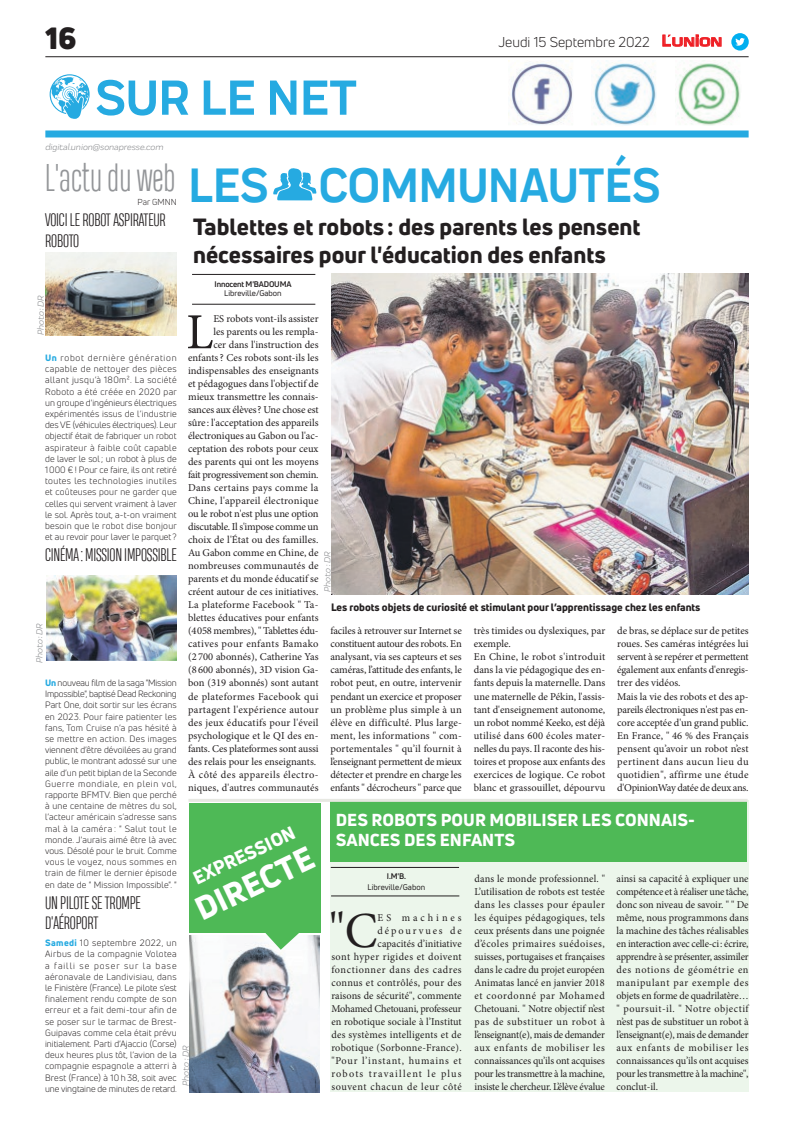
<style>
.page{position:relative;width:794px;height:1129px;background:#fff}
.page>*{position:absolute;margin:0;border:0;box-sizing:border-box;transform-origin:0 0}
.t1{font:700 51px "Praktika";color:#26aae1}
.t2{font:50.5px "Minion Pro";color:#231f20}
.t3{font:700 50px "Praktika";color:#26aae1;scale:.95 1}
.t4{font:300 36px "Heading Compressed Pro";color:#939598;scale:.91 1}
.t5{font:800 32px "Uni Neue";color:#fff}
.t6{font:900 30px "Uni Neue";color:#231f20}
.t7{font:800 23px/27.6px "Uni Neue";color:#231f20}
.t8{font:800 18.3px "Uni Neue";color:#fff}
.t9{font:300 17px/20.8px "Heading Compressed Pro";letter-spacing:-.01em;color:#231f20}
.t10{font:800 17px/20.4px "Uni Neue";color:#fff}
.t11{font:14px "Uni Neue";color:#231f20}
.t12{font:10.5px/13px "Minion Pro";color:#231f20;text-align:justify}
.t13{font:10.5px/13px "Minion Pro";letter-spacing:.025em;color:#231f20;text-align:right}
.t14{font:800 10.5px "Uni Neue";color:#231f20}
.t15{font:9px/11.2px "Uni Neue";letter-spacing:.015em;color:#231f20;text-align:justify}
.t16{font:italic 9px "Praktika";color:#818386}
.t17{font:8.5px "Uni Neue";color:#231f20}
.t18{font:8px "Uni Neue";color:#231f20}
.t19{font:700 8px "Uni Neue";letter-spacing:-.02em;color:#231f20}
.s1{font-family:"Eurostile";font-weight:600;font-size:14.9px;color:#ee1d23}
.s2{font-family:"Eurostile";font-weight:600;font-size:11.4px;color:#ee1d23}
.s3{font-weight:800;color:#26aae1}
</style>
<div class="page">
<img style="left:189px;top:935px;width:131px;height:156px">
<hr style="left:45px;top:56px;width:703px;height:1px;background:#231f20">
<div style="left:45px;top:130px;width:703px;height:7px;background:#26aae1"></div>
<svg style="left:662px;top:34px;width:60px;height:13px"></svg>
<div style="left:731px;top:33px;width:17px;height:18px;background:#00aeef;border-radius:50%"></div>
<svg style="left:735px;top:38px;width:10px;height:8px"></svg>
<img style="left:508px;top:62px;width:65px;height:63px">
<img style="left:593px;top:62px;width:64px;height:64px">
<img style="left:675px;top:62px;width:66px;height:64px">
<svg style="left:50px;top:74px;width:40px;height:45px"></svg>
<div style="left:330px;top:800px;width:418px;height:291px;background:#ecf6eb"></div>
<div style="left:330px;top:801px;width:417px;height:60px;background:#4eb956"></div>
<hr style="left:188px;top:798px;width:559px;height:3px;background:#e7e8e2">
<div style="left:189px;top:803px;width:131px;height:129px;background:#4eb956"></div>
<svg style="left:262px;top:932px;width:40px;height:17px"></svg>
<svg style="left:273px;top:168px;width:43px;height:32px"></svg>
<img style="left:45px;top:252px;width:132px;height:83px">
<img style="left:46px;top:575px;width:131px;height:85px">
<hr style="left:331px;top:895px;width:128px;height:1px;background:#231f20">
<hr style="left:331px;top:867px;width:128px;height:1px;background:#231f20">
<img style="left:331px;top:273px;width:417px;height:321px">
<hr style="left:192px;top:304px;width:123px;height:1px;background:#231f20">
<hr style="left:192px;top:274px;width:123px;height:1px;background:#231f20">
<h3 class="t6" style="left:45px;top:17px;width:33px">16</h3>
<h3 class="t11" style="left:498px;top:33px;width:225px">Jeudi 15 Septembre 2022 <span class="s1">L</span><span class="s2">UNION</span></h3>
<h1 class="t1" style="left:95px;top:57px;width:263px">SUR LE NET</h1>
<p class="t16" style="left:45px;top:140px;width:120px">digital.union@sonapresse.com</p>
<h3 class="t4" style="left:45px;top:157px;width:145px">L'actu du web</h3>
<p class="t17" style="left:138px;top:197px;width:41px">Par GMNN</p>
<h3 class="t9" style="left:45px;top:211px;width:122px">VOICI LE ROBOT ASPIRATEUR<br>ROBOTO</h3>
<h3 class="t3" style="left:189px;top:145px;width:498px">LES COMMUNAUTÉS</h3>
<h3 class="t7" style="left:193px;top:213px;width:449px">Tablettes et robots : des parents les pensent nécessaires pour l'éducation des enfants</h3>
<p class="t19" style="left:215px;top:279px;width:78px">Innocent M'BADOUMA</p>
<p class="t18" style="left:224px;top:288px;width:59px">Libreville/Gabon</p>
<p class="t16" style="left:34px;top:335px;width:41px;rotate:-90deg">Photo : DR</p>
<p class="t12" style="left:188px;top:312px;width:132px;text-align:right">ES robots vont-ils assister<br>les parents ou les rempla-<br>cer dans l'instruction des enfants? Ces robots sont-ils les indispensables des enseignants et pédagogues dans l'objectif de mieux transmettre les connais&shy;sances aux élèves? Une chose est sûre : l'acceptation des appareils électroniques au Gabon ou l'ac&shy;ceptation des robots pour ceux des parents qui ont les moyens fait progressivement son chemin.<br>Dans certains pays comme la<br>Chine, l'appareil électronique ou le robot n'est plus une option discutable. Il s'impose comme un choix de l'État ou des familles.<br>Au Gabon comme en Chine, de nombreuses communautés de parents et du monde éducatif se créent autour de ces initiatives.<br>La plateforme Facebook " Ta&shy;blettes éducatives pour enfants (4058 membres), " Tablettes édu&shy;catives pour enfants Bamako (2 700 abonnés), Catherine Yas (8 600 abonnés), 3D vision Ga&shy;bon (319 abonnés) sont autant de plateformes Facebook qui partagent l'expérience autour des jeux éducatifs pour l'éveil psychologique et le QI des en&shy;fants. Ces plateformes sont aussi des relais pour les enseignants.<br>À côté des appareils électro&shy;niques, d'autres communautés</p>
<h2 class="t2" style="left:186px;top:298px;width:29px">L</h2>
<p class="t15" style="left:45px;top:352px;width:133px"><span class="s3">Un</span> robot dernière génération capable de nettoyer des pièces allant jusqu’à 180m². La société Roboto a été créée en 2020 par un groupe d'ingénieurs électriques expérimentés issus de l’industrie des VE (véhicules électriques). Leur objectif était de fabriquer un robot aspirateur à faible coût capable de laver le sol; un robot à plus de 1000 €! Pour ce faire, ils ont retiré toutes les technologies inutiles et coûteuses pour ne garder que celles qui servent vraiment à laver le sol. Après tout, a-t-on vraiment besoin que le robot dise bonjour et au revoir pour laver le parquet ?</p>
<h3 class="t9" style="left:45px;top:546px;width:133px">CINÉMA: MISSION IMPOSSIBLE</h3>
<p class="t16" style="left:321px;top:591px;width:41px;rotate:-90deg">Photo : DR</p>
<p class="t14" style="left:331px;top:600px;width:371px">Les robots objets de curiosité et stimulant pour l’apprentissage chez les enfants</p>
<p class="t16" style="left:33px;top:663px;width:41px;rotate:-90deg">Photo : DR</p>
<p class="t12" style="left:330px;top:624px;width:133px">faciles à retrouver sur Internet se constituent autour des robots. En analysant, via ses capteurs et ses caméras, l’attitude des enfants, le robot peut, en outre, intervenir pendant un exercice et proposer un problème plus simple à un élève en difficulté. Plus large&shy;ment, les informations " com&shy;portementales " qu’il fournit à l’enseignant permettent de mieux détecter et prendre en charge les enfants " décrocheurs " parce que</p>
<p class="t12" style="left:474px;top:624px;width:133px;text-align:left">très timides ou dyslexiques, par exemple.<br>En Chine, le robot s'introduit dans la vie pédagogique des en&shy;fants depuis la maternelle. Dans une maternelle de Pékin, l'assis&shy;tant d'enseignement autonome, un robot nommé Keeko, est déjà utilisé dans 600 écoles mater&shy;nelles du pays. Il raconte des his&shy;toires et propose aux enfants des exercices de logique. Ce robot blanc et grassouillet, dépourvu</p>
<p class="t12" style="left:617px;top:624px;width:133px;text-align:left">de bras, se déplace sur de petites roues. Ses caméras intégrées lui servent à se repérer et permettent également aux enfants d'enregis&shy;trer des vidéos.<br>Mais la vie des robots et des ap&shy;pareils électroniques n'est pas en&shy;core acceptée d'un grand public.<br>En France, " 46 % des Français pensent qu’avoir un robot n’est pertinent dans aucun lieu du quotidien", affirme une étude d'OpinionWay datée de deux ans.</p>
<p class="t15" style="left:45px;top:677px;width:133px"><span class="s3">Un</span> nouveau film de la saga "Mission Impossible", baptisé Dead Reckoning Part One, doit sortir sur les écrans en 2023. Pour faire patienter les fans, Tom Cruise n’a pas hésité à se mettre en action. Des images viennent d’être dévoilées au grand public, le montrant adossé sur une aile d’un petit biplan de la Seconde Guerre mondiale, en plein vol, rapporte BFMTV. Bien que perché à une centaine de mètres du sol, l’acteur américain s’adresse sans mal à la caméra : " Salut tout le monde. J'aurais aimé être là avec vous. Désolé pour le bruit. Comme vous le voyez, nous sommes en train de filmer le dernier épisode en date de " Mission Impossible". "</p>
<h3 class="t9" style="left:45px;top:893px;width:97px">UN PILOTE SE TROMPE<br>D'AÉROPORT</h3>
<p class="t15" style="left:45px;top:937px;width:133px"><span class="s3">Samedi</span> 10 septembre 2022, un Airbus de la compagnie Volotea a failli se poser sur la base aéronavale de Landivisiau, dans le Finistère (France). Le pilote s’est finalement rendu compte de son erreur et a fait demi-tour afin de se poser sur le tarmac de Brest-Guipavas comme cela était prévu initialement. Parti d’Ajaccio (Corse) deux heures plus tôt, l’avion de la compagnie espagnole a atterri à Brest (France) à 10 h 38, soit avec une vingtaine de minutes de retard.</p>
<h3 class="t10" style="left:336px;top:809px;width:361px">DES ROBOTS POUR MOBILISER LES CONNAIS-<br>SANCES DES ENFANTS</h3>
<p class="t19" style="left:387px;top:871px;width:21px">I.M'B.</p>
<p class="t18" style="left:368px;top:881px;width:59px">Libreville/Gabon</p>
<h3 class="t8" style="left:189px;top:867px;width:112px;rotate:-25deg">EXPRESSION</h3>
<h3 class="t5" style="left:188px;top:891px;width:129px;rotate:-26deg">DIRECTE</h3>
<p class="t12" style="left:474px;top:871px;width:132px">dans le monde professionnel. " L’utilisation de robots est testée dans les classes pour épauler les équipes pédagogiques, tels ceux présents dans une poignée d’écoles primaires suédoises, suisses, portugaises et françaises dans le cadre du projet européen Animatas lancé en janvier 2018 et coordonné par Mohamed Chetouani. " Notre objectif n’est pas de substituer un robot à l’enseignant(e), mais de demander aux enfants de mobiliser les connaissances qu’ils ont acquises pour les transmettre à la machine, insiste le chercheur. L’élève évalue</p>
<p class="t12" style="left:616px;top:871px;width:134px">ainsi sa capacité à expliquer une compétence et à réaliser une tâche, donc son niveau de savoir. " " De même, nous programmons dans la machine des tâches réalisables en interaction avec celle-ci: écrire, apprendre à se présenter, assimiler des notions de géométrie en manipulant par exemple des objets en forme de quadrilatère… " poursuit-il. " Notre objectif n’est pas de substituer un robot à l’enseignant(e), mais de demander aux enfants de mobiliser les connaissances qu’ils ont acquises pour les transmettre à la machine", conclut-il.</p>
<h2 class="t2" style="left:329px;top:896px;width:50px">"C</h2>
<p class="t13" style="left:331px;top:910px;width:132px">ES machines dépourvues de<br>capacités d’initiative<br>sont hyper rigides et doivent fonctionner dans des cadres connus et contrôlés, pour des raisons de sécurité", commente<br>Mohamed Chetouani, professeur en robotique sociale à l’Institut des systèmes intelligents et de robotique (Sorbonne-France). "Pour l’instant, humains et robots travaillent le plus souvent chacun de leur côté</p>
<p class="t16" style="left:179px;top:1085px;width:41px;rotate:-90deg">Photo : DR</p>
</div>
